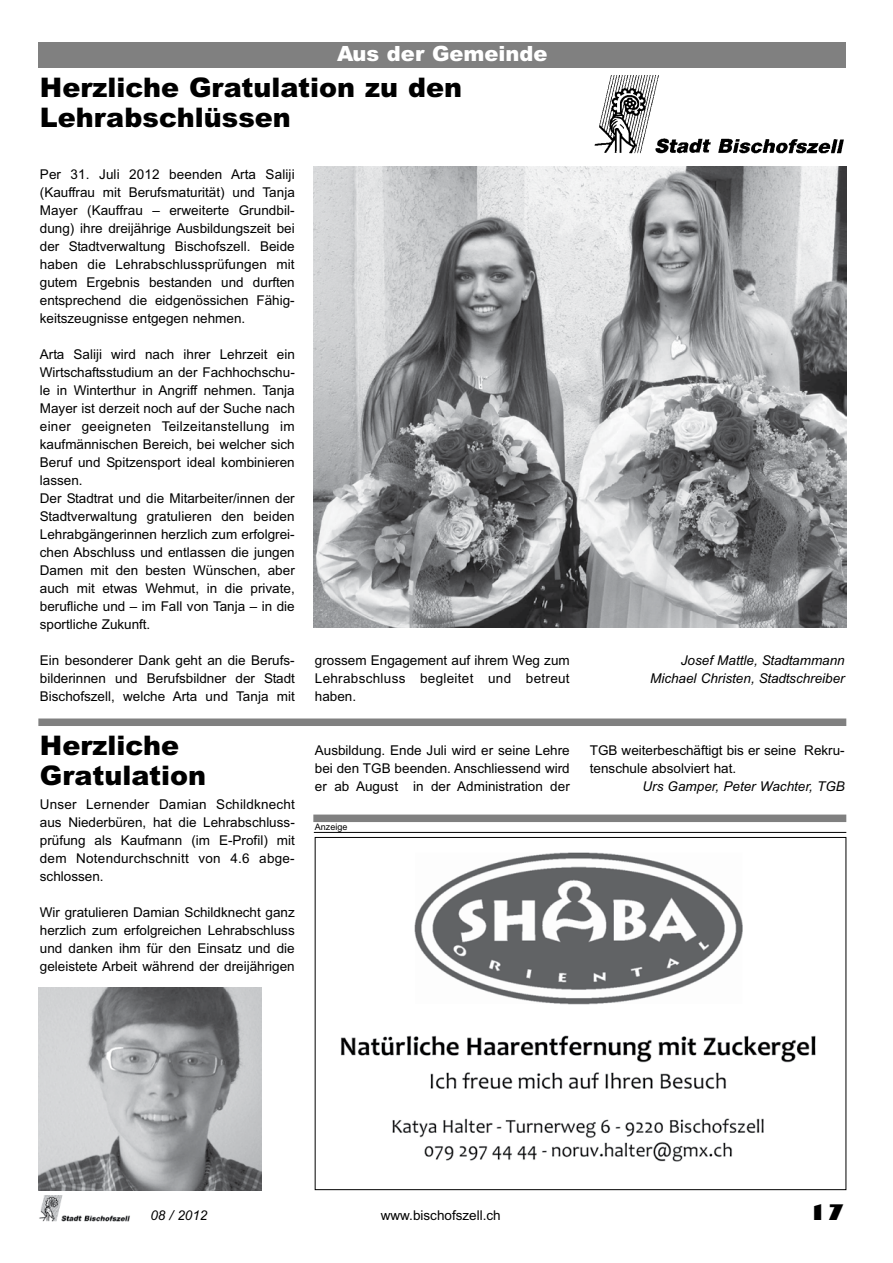
<style>
.page{position:relative;width:893px;height:1263px;background:#fff}
.page>*{position:absolute;margin:0;border:0;box-sizing:border-box;transform-origin:0 0}
.t1{font:900 27px/30px "Arial";color:#000}
.t2{font:900 21px "Arial";color:#fff}
.t3{font:800 21px "Gill Sans";color:#000}
.t4{font:13.5px/18px "Arial";color:#000;text-align:justify}
.t5{font:italic 13.5px/18px "Arial";color:#000;text-align:right}
.t6{font:9px "Arial";color:#000}
</style>
<div class="page">
<img style="left:39px;top:1195px;width:91px;height:27px">
<div style="left:38px;top:42px;width:808px;height:25px;background:#808080"></div>
<img style="left:594px;top:76px;width:250px;height:78px">
<img style="left:313px;top:167px;width:533px;height:461px">
<div style="left:38px;top:718px;width:808px;height:8px;background:#808080"></div>
<hr style="left:314px;top:832px;width:532px;height:1px;background:#000">
<div style="left:313px;top:814px;width:533px;height:8px;background:#808080"></div>
<img style="left:341px;top:852px;width:475px;height:310px">
<img style="left:38px;top:988px;width:224px;height:202px">
<h2 class="t2" style="left:337px;top:42px;width:212px">Aus der Gemeinde</h2>
<h1 class="t1" style="left:40px;top:72px;width:424px">Herzliche Gratulation zu den<br>Lehrabschlüssen</h1>
<p class="t4" style="left:40px;top:166px;width:256px">Per 31. Juli 2012 beenden Arta Saliji (Kauffrau mit Berufsmaturität) und Tanja Mayer (Kauffrau – erweiterte Grundbil&shy;dung) ihre dreijährige Ausbildungszeit bei der Stadtverwaltung Bischofszell. Beide haben die Lehrabschlussprüfungen mit gutem Ergebnis bestanden und durften entsprechend die eidgenössichen Fähig&shy;keitszeugnisse entgegen nehmen.</p>
<p class="t4" style="left:40px;top:346px;width:256px;text-align:left">Arta Saliji wird nach ihrer Lehrzeit ein Wirtschaftsstudium an der Fachhochschu&shy;le in Winterthur in Angriff nehmen. Tanja Mayer ist derzeit noch auf der Suche nach einer geeigneten Teilzeitanstellung im kaufmännischen Bereich, bei welcher sich Beruf und Spitzensport ideal kombinieren lassen.<br>Der Stadtrat und die Mitarbeiter/innen der Stadtverwaltung gratulieren den beiden Lehrabgängerinnen herzlich zum erfolgrei&shy;chen Abschluss und entlassen die jungen Damen mit den besten Wünschen, aber auch mit etwas Wehmut, in die private, berufliche und – im Fall von Tanja – in die sportliche Zukunft.</p>
<p class="t4" style="left:40px;top:652px;width:256px">Ein besonderer Dank geht an die Berufs&shy;bilderinnen und Berufsbildner der Stadt Bischofszell, welche Arta und Tanja mit</p>
<p class="t4" style="left:315px;top:652px;width:256px">grossem Engagement auf ihrem Weg zum Lehrabschluss begleitet und betreut haben.</p>
<p class="t5" style="left:650px;top:653px;width:196px">Josef Mattle, Stadtammann<br>Michael Christen, Stadtschreiber</p>
<h1 class="t1" style="left:40px;top:731px;width:168px">Herzliche<br>Gratulation</h1>
<p class="t4" style="left:40px;top:796px;width:257px">Unser Lernender Damian Schildknecht aus Niederbüren, hat die Lehrabschluss&shy;prüfung als Kaufmann (im E-Profil) mit dem Notendurchschnitt von 4.6 abge&shy;schlossen.</p>
<p class="t4" style="left:40px;top:904px;width:256px">Wir gratulieren Damian Schildknecht ganz herzlich zum erfolgreichen Lehrabschluss und danken ihm für den Einsatz und die geleistete Arbeit während der dreijährigen</p>
<p class="t4" style="left:315px;top:742px;width:256px">Ausbildung. Ende Juli wird er seine Lehre bei den TGB beenden. Anschliessend wird er ab August in der Administration der</p>
<p class="t4" style="left:590px;top:742px;width:256px">TGB weiterbeschäftigt bis er seine Rekru&shy;tenschule absolviert hat.</p>
<p class="t5" style="left:642px;top:779px;width:204px">Urs Gamper, Peter Wachter, TGB</p>
<p class="t6" style="left:315px;top:822px;width:34px">Anzeige</p>
<p class="t5" style="left:150px;top:1207px;width:59px">08 / 2012</p>
<p class="t4" style="left:381px;top:1206px;width:122px">www.bischofszell.ch</p>
<h2 class="t3" style="left:809px;top:1200px;width:37px">17</h2>
</div>
